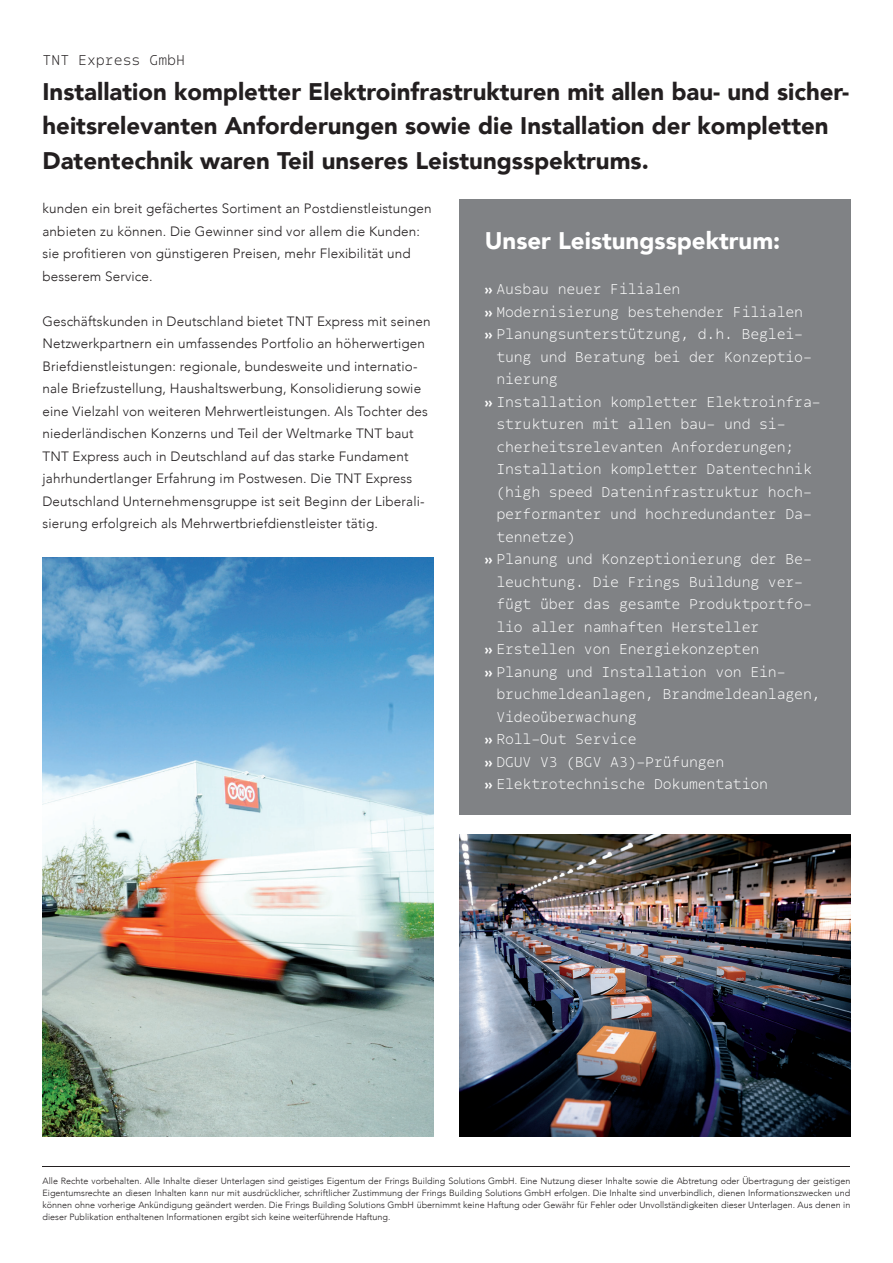
<style>
.page{position:relative;width:893px;height:1263px;background:#fff}
.page>*{position:absolute;margin:0;border:0;box-sizing:border-box;transform-origin:0 0}
.t1{font:900 24px/34.5px "Avenir";color:#231f20}
.t2{font:900 24px "Avenir";color:#fff}
.t3{font:300 15px "Odisseia";letter-spacing:-.01em;color:#fff}
.t4{font:300 15px "Odisseia";color:#231f20}
.t5{font:300 13.5px/22.5px "Avenir";letter-spacing:.01em;color:#231f20}
.t6{font:300 9px/12px "Avenir";color:#231f20;text-align:justify}
.s1{font-family:"Avenir";font-weight:900;font-size:13.5px}
</style>
<div class="page">
<hr style="left:43px;top:1166px;width:807px;height:1px;background:#231f20">
<div style="left:459px;top:200px;width:391px;height:615px;background:#808285"></div>
<img style="left:43px;top:557px;width:391px;height:580px">
<img style="left:459px;top:835px;width:391px;height:302px">
<p class="t4" style="left:43px;top:50px;width:144px">TNT Express GmbH</p>
<h1 class="t1" style="left:43px;top:73px;width:808px">Installation kompletter Elektroinfrastrukturen mit allen bau- und sicher&shy;heitsrelevanten Anforderungen sowie die Installation der kompletten<br>Datentechnik waren Teil unseres Leistungsspektrums.</h1>
<p class="t5" style="left:43px;top:197px;width:391px">kunden ein breit gefächertes Sortiment an Postdienstleistungen anbieten zu können. Die Gewinner sind vor allem die Kunden: sie profitieren von günstigeren Preisen, mehr Flexibilität und besserem Service.</p>
<p class="t5" style="left:43px;top:310px;width:390px">Geschäftskunden in Deutschland bietet TNT Express mit seinen Netzwerkpartnern ein umfassendes Portfolio an höherwertigen Briefdienstleistungen: regionale, bundesweite und internatio&shy;nale Briefzustellung, Haushaltswerbung, Konsolidierung sowie eine Vielzahl von weiteren Mehrwertleistungen. Als Tochter des niederländischen Konzerns und Teil der Weltmarke TNT baut TNT Express auch in Deutschland auf das starke Fundament jahrhundertlanger Erfahrung im Postwesen. Die TNT Express Deutschland Unternehmensgruppe ist seit Beginn der Liberali&shy;sierung erfolgreich als Mehrwertbriefdienstleister tätig.</p>
<h1 class="t2" style="left:485px;top:220px;width:297px">Unser Leistungsspektrum:</h1>
<p class="t3" style="left:485px;top:279px;width:197px"><span class="s1">››</span> Ausbau neuer Filialen</p>
<p class="t3" style="left:485px;top:302px;width:320px"><span class="s1">››</span> Modernisierung bestehender Filialen</p>
<p class="t3" style="left:485px;top:324px;width:320px"><span class="s1">››</span> Planungsunterstützung, d.h. Beglei-</p>
<p class="t3" style="left:496px;top:347px;width:317px">tung und Beratung bei der Konzeptio-</p>
<p class="t3" style="left:496px;top:369px;width:63px">nierung</p>
<p class="t3" style="left:485px;top:392px;width:337px"><span class="s1">››</span> Installation kompletter Elektroinfra-</p>
<p class="t3" style="left:496px;top:414px;width:291px">strukturen mit allen bau- und si-</p>
<p class="t3" style="left:496px;top:437px;width:300px">cherheitsrelevanten Anforderungen;</p>
<p class="t3" style="left:496px;top:459px;width:317px">Installation kompletter Datentechnik</p>
<p class="t3" style="left:496px;top:482px;width:317px">(high speed Dateninfrastruktur hoch-</p>
<p class="t3" style="left:496px;top:504px;width:317px">performanter und hochredundanter Da-</p>
<p class="t3" style="left:496px;top:527px;width:81px">tennetze)</p>
<p class="t3" style="left:485px;top:549px;width:329px"><span class="s1">››</span> Planung und Konzeptionierung der Be-</p>
<p class="t3" style="left:496px;top:572px;width:308px">leuchtung. Die Frings Buildung ver-</p>
<p class="t3" style="left:496px;top:594px;width:317px">fügt über das gesamte Produktportfo-</p>
<p class="t3" style="left:496px;top:617px;width:264px">lio aller namhaften Hersteller</p>
<p class="t3" style="left:485px;top:639px;width:276px"><span class="s1">››</span> Erstellen von Energiekonzepten</p>
<p class="t3" style="left:485px;top:662px;width:302px"><span class="s1">››</span> Planung und Installation von Ein-</p>
<p class="t3" style="left:496px;top:684px;width:326px">bruchmeldeanlagen, Brandmeldeanlagen,</p>
<p class="t3" style="left:496px;top:707px;width:142px">Videoüberwachung</p>
<p class="t3" style="left:485px;top:729px;width:153px"><span class="s1">››</span> Roll-Out Service</p>
<p class="t3" style="left:485px;top:752px;width:241px"><span class="s1">››</span> DGUV V3 (BGV A3)-Prüfungen</p>
<p class="t3" style="left:485px;top:774px;width:285px"><span class="s1">››</span> Elektrotechnische Dokumentation</p>
<p class="t6" style="left:43px;top:1175px;width:809px">Alle Rechte vorbehalten. Alle Inhalte dieser Unterlagen sind geistiges Eigentum der Frings Building Solutions GmbH. Eine Nutzung dieser Inhalte sowie die Abtretung oder Übertragung der geistigen Eigentumsrechte an diesen Inhalten kann nur mit ausdrücklicher, schriftlicher Zustimmung der Frings Building Solutions GmbH erfolgen. Die Inhalte sind unverbindlich, dienen Informationszwecken und können ohne vorherige Ankündigung geändert werden. Die Frings Building Solutions GmbH übernimmt keine Haftung oder Gewähr für Fehler oder Unvollständigkeiten dieser Unterlagen. Aus denen in dieser Publikation enthaltenen Informationen ergibt sich keine weiterführende Haftung.</p>
</div>
